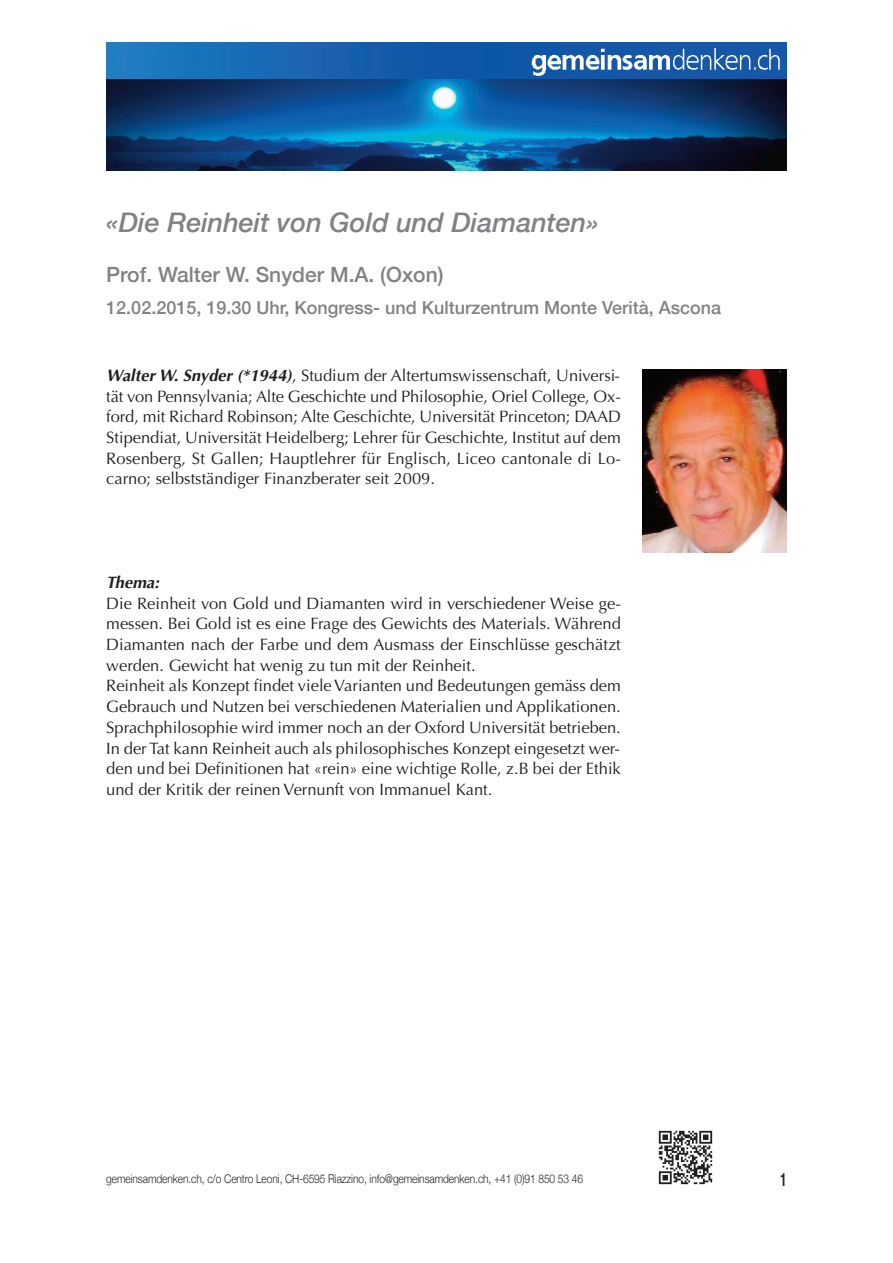
<style>
.page{position:relative;width:893px;height:1263px;background:#fff}
.page>*{position:absolute;margin:0;border:0;box-sizing:border-box;transform-origin:0 0}
.t1{font:italic 500 27px "Helvetica Neue";color:#808285}
.t2{font:500 21px "Helvetica Neue";color:#808285}
.t3{font:500 18px "Helvetica Neue";color:#808285}
.t4{font:700 18px "Helvetica";color:#231f20;scale:.65 1}
.t5{font:16.5px/20.7px "Optima";color:#231f20;text-align:justify}
.t6{font:italic 700 16.5px "Optima";letter-spacing:.005em;color:#231f20}
.t7{font:300 12px "Helvetica Neue";letter-spacing:-.005em;color:#231f20;scale:.85 1}
.s1{font-weight:700;font-style:italic}
</style>
<div class="page">
<img style="left:106px;top:79px;width:681px;height:91px">
<img style="left:106px;top:43px;width:681px;height:36px">
<img style="left:658px;top:1130px;width:55px;height:55px">
<img style="left:642px;top:369px;width:145px;height:184px">
<h1 class="t1" style="left:106px;top:206px;width:494px">«Die Reinheit von Gold und Diamanten»</h1>
<p class="t2" style="left:106px;top:262px;width:339px">Prof. Walter W. Snyder M.A. (Oxon)</p>
<p class="t3" style="left:106px;top:296px;width:616px">12.02.2015, 19.30 Uhr, Kongress- und Kulturzentrum Monte Verità, Ascona</p>
<p class="t5" style="left:106px;top:365px;width:516px"><span class="s1">Walter W. Snyder (*1944)</span>, Studium der Altertumswissenschaft, Universi&shy;tät von Pennsylvania; Alte Geschichte und Philosophie, Oriel College, Ox&shy;ford, mit Richard Robinson; Alte Geschichte, Universität Princeton; DAAD Stipendiat, Universität Heidelberg; Lehrer für Geschichte, Institut auf dem Rosenberg, St Gallen; Hauptlehrer für Englisch, Liceo cantonale di Lo&shy;carno; selbstständiger Finanzberater seit 2009.</p>
<p class="t6" style="left:106px;top:576px;width:54px">Thema:</p>
<p class="t5" style="left:106px;top:593px;width:516px;text-align:left">Die Reinheit von Gold und Diamanten wird in verschiedener Weise ge&shy;messen. Bei Gold ist es eine Frage des Gewichts des Materials. Während Diamanten nach der Farbe und dem Ausmass der Einschlüsse geschätzt werden. Gewicht hat wenig zu tun mit der Reinheit.<br>Reinheit als Konzept findet vieleVarianten und Bedeutungen gemäss dem Gebrauch und Nutzen bei verschiedenen Materialien und Applikationen.<br>Sprachphilosophie wird immer noch an der Oxford Universität betrieben.<br>In der Tat kann Reinheit auch als philosophisches Konzept eingesetzt wer&shy;den und bei Definitionen hat «rein» eine wichtige Rolle, z.B bei der Ethik und der Kritik der reinen Vernunft von Immanuel Kant.</p>
<p class="t7" style="left:106px;top:1171px;width:563px">gemeinsamdenken.ch, c/o Centro Leoni, CH-6595 Riazzino, info@gemeinsamdenken.ch, +41 (0)91 850 53 46</p>
<p class="t4" style="left:780px;top:1170px;width:12px">1</p>
</div>
